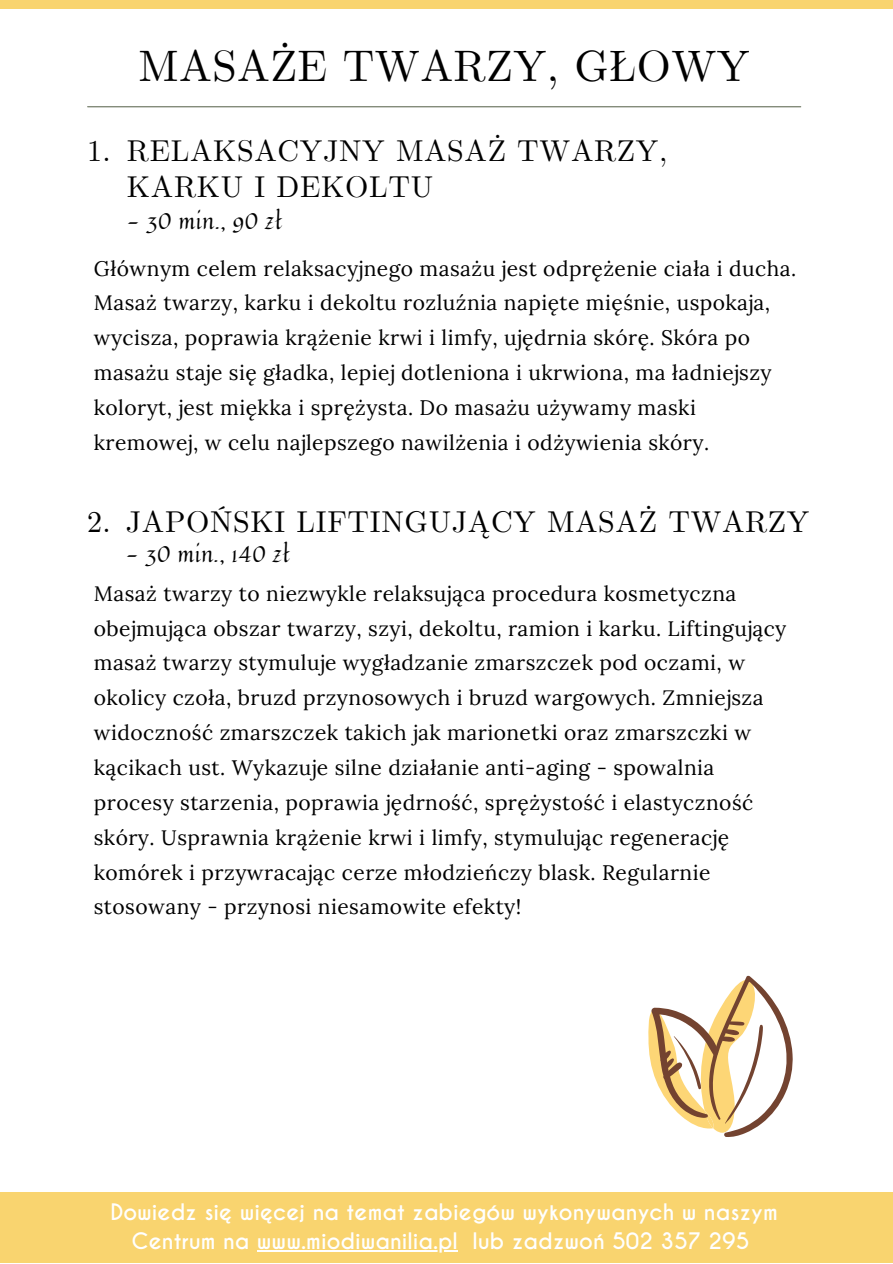
<style>
.page{position:relative;width:893px;height:1264px;background:#fff}
.page>*{position:absolute;margin:0;border:0;box-sizing:border-box;transform-origin:0 0}
.t1{font:43.8px "CMU Serif";letter-spacing:.01em;color:#000}
.t2{font:30px/36px "CMU Serif";letter-spacing:.025em;color:#000}
.t3{font:22.5px "Quintessential";letter-spacing:.025em;color:#000}
.t4{font:700 21.3px/29.2px "Caviar Dreams";color:#fff;text-align:center}
.t5{font:21px/34.8px "Lora";letter-spacing:.02em;color:#000}
</style>
<div class="page">
<div style="left:0;top:1192px;width:892px;height:70px;background:#f9d46f"></div>
<hr style="left:88px;top:106px;width:712px;height:1px;background:#66705a">
<div style="left:0;top:0;width:892px;height:9px;background:#f9d46f"></div>
<hr style="left:257px;top:1249px;width:200px;height:2px;background:#fff">
<svg style="left:648px;top:975px;width:145px;height:162px"></svg>
<h1 class="t1" style="left:138px;top:40px;width:612px">MASAŻE TWARZY, GŁOWY</h1>
<h2 class="t2" style="left:127px;top:135px;width:542px;text-indent:-40px">1. RELAKSACYJNY MASAŻ TWARZY,<br>KARKU I DEKOLTU</h2>
<p class="t3" style="left:127px;top:203px;width:156px">- 30 min., 90 zł</p>
<p class="t5" style="left:94px;top:250px;width:704px">Głównym celem relaksacyjnego masażu jest odprężenie ciała i ducha.<br>Masaż twarzy, karku i dekoltu rozluźnia napięte mięśnie, uspokaja, wycisza, poprawia krążenie krwi i limfy, ujędrnia skórę. Skóra po masażu staje się gładka, lepiej dotleniona i ukrwiona, ma ładniejszy koloryt, jest miękka i sprężysta. Do masażu używamy maski kremowej, w celu najlepszego nawilżenia i odżywienia skóry.</p>
<h2 class="t2" style="left:87px;top:505px;width:723px">2. JAPOŃSKI LIFTINGUJĄCY MASAŻ TWARZY</h2>
<p class="t3" style="left:126px;top:536px;width:165px">- 30 min., 140 zł</p>
<p class="t5" style="left:94px;top:575px;width:694px">Masaż twarzy to niezwykle relaksująca procedura kosmetyczna obejmująca obszar twarzy, szyi, dekoltu, ramion i karku. Liftingujący masaż twarzy stymuluje wygładzanie zmarszczek pod oczami, w okolicy czoła, bruzd przynosowych i bruzd wargowych. Zmniejsza widoczność zmarszczek takich jak marionetki oraz zmarszczki w kącikach ust. Wykazuje silne działanie anti-aging - spowalnia procesy starzenia, poprawia jędrność, sprężystość i elastyczność skóry. Usprawnia krążenie krwi i limfy, stymulując regenerację komórek i przywracając cerze młodzieńczy blask. Regularnie stosowany - przynosi niesamowite efekty!</p>
<p class="t4" style="left:110px;top:1197px;width:669px">Dowiedz się więcej na temat zabiegów wykonywanych w naszym<br>Centrum na www.miodiwanilia.pl lub zadzwoń 502 357 295</p>
</div>
